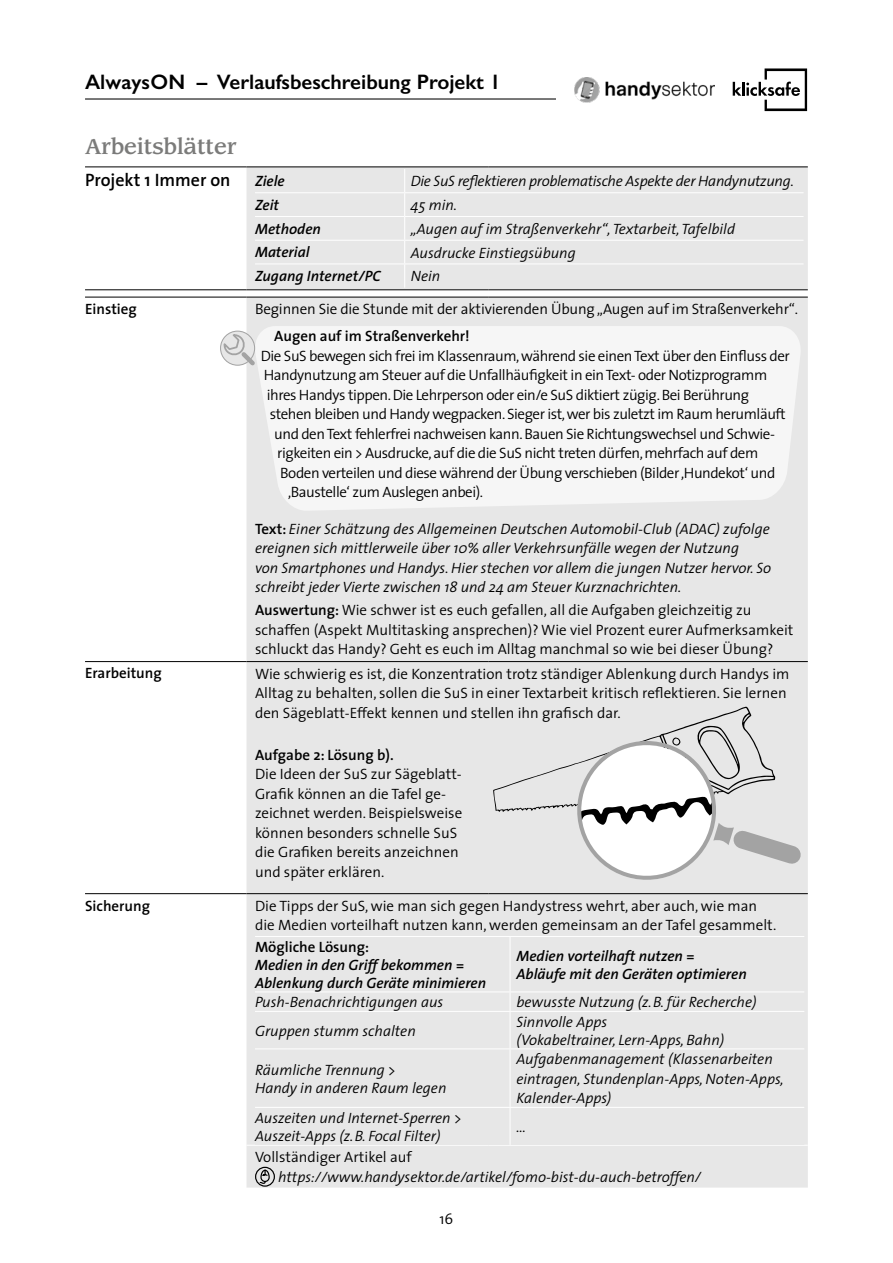
<style>
.page{position:relative;width:893px;height:1263px;background:#fff}
.page>*{position:absolute;margin:0;border:0;box-sizing:border-box;transform-origin:0 0}
.t1{font:600 21px "Gill Sans";color:#000}
.t2{font:500 21px "Leawood";color:#7b7b7a}
.t3{font:600 18px "The Sans";color:#000}
.t4{font:300 15px/19.5px "The Sans";letter-spacing:-.01em;color:#000}
.t5{font:italic 300 15px/19.5px "The Sans";color:#000}
.t6{font:300 15px "The Sans";letter-spacing:-.03em;color:#000}
.t7{font:italic 600 15px/18px "The Sans";color:#000}
.t8{font:600 15px "The Sans";color:#000}
.t9{font:italic 300 15px "The Sans";letter-spacing:-.02em;color:#000}
.s1{font-weight:600;font-style:normal}
.s2{font-weight:600}
</style>
<div class="page">
<div style="left:246px;top:168px;width:562px;height:1019px;background:#e7e7e7"></div>
<div style="left:246px;top:290px;width:562px;height:7px;background:#fff"></div>
<hr style="left:85px;top:167px;width:161px;height:1px;background:#000">
<hr style="left:246px;top:167px;width:243px;height:1px;background:#000">
<hr style="left:489px;top:167px;width:319px;height:1px;background:#000">
<hr style="left:85px;top:289px;width:161px;height:1px;background:#000">
<hr style="left:246px;top:289px;width:243px;height:1px;background:#000">
<hr style="left:489px;top:289px;width:319px;height:1px;background:#000">
<hr style="left:85px;top:297px;width:161px;height:1px;background:#000">
<hr style="left:246px;top:297px;width:243px;height:1px;background:#000">
<hr style="left:489px;top:297px;width:319px;height:1px;background:#000">
<hr style="left:85px;top:661px;width:161px;height:1px;background:#000">
<hr style="left:246px;top:661px;width:243px;height:1px;background:#000">
<hr style="left:489px;top:661px;width:319px;height:1px;background:#000">
<hr style="left:85px;top:893px;width:161px;height:1px;background:#000">
<hr style="left:246px;top:893px;width:243px;height:1px;background:#000">
<hr style="left:489px;top:893px;width:319px;height:1px;background:#000">
<hr style="left:246px;top:1145px;width:243px;height:1px;background:#fff">
<hr style="left:489px;top:1145px;width:319px;height:1px;background:#fff">
<div style="left:255px;top:169px;width:549px;height:119px;background:#e7e7e7"></div>
<hr style="left:255px;top:192px;width:150px;height:1px;background:#fff">
<hr style="left:405px;top:192px;width:399px;height:1px;background:#fff">
<hr style="left:255px;top:216px;width:150px;height:1px;background:#fff">
<hr style="left:405px;top:216px;width:399px;height:1px;background:#fff">
<hr style="left:255px;top:240px;width:150px;height:1px;background:#fff">
<hr style="left:405px;top:240px;width:399px;height:1px;background:#fff">
<hr style="left:255px;top:263px;width:150px;height:1px;background:#fff">
<svg style="left:404px;top:169px;width:1px;height:119px"></svg>
<hr style="left:405px;top:263px;width:399px;height:1px;background:#fff">
<svg style="left:253px;top:326px;width:549px;height:185px;fill:#f6f6f6"></svg>
<div style="left:255px;top:937px;width:549px;height:208px;background:#e7e7e7"></div>
<hr style="left:255px;top:936px;width:255px;height:1px;background:#fff">
<hr style="left:510px;top:937px;width:1px;height:54px;background:#fff">
<hr style="left:510px;top:936px;width:294px;height:1px;background:#fff">
<hr style="left:255px;top:991px;width:255px;height:1px;background:#fff">
<svg style="left:510px;top:992px;width:1px;height:19px"></svg>
<hr style="left:510px;top:991px;width:294px;height:1px;background:#fff">
<hr style="left:255px;top:1011px;width:255px;height:1px;background:#fff">
<hr style="left:510px;top:1012px;width:1px;height:36px;background:#fff">
<hr style="left:510px;top:1011px;width:294px;height:1px;background:#fff">
<hr style="left:255px;top:1048px;width:255px;height:1px;background:#fff">
<hr style="left:510px;top:1049px;width:1px;height:58px;background:#fff">
<hr style="left:510px;top:1048px;width:294px;height:1px;background:#fff">
<hr style="left:255px;top:1107px;width:255px;height:1px;background:#fff">
<hr style="left:510px;top:1108px;width:1px;height:37px;background:#fff">
<hr style="left:510px;top:1107px;width:294px;height:1px;background:#fff">
<div style="left:255px;top:1167px;width:20px;height:20px;border:1px solid #000;border-radius:50%"></div>
<svg style="left:259px;top:1169px;width:11px;height:16px"></svg>
<svg style="left:221px;top:331px;width:34px;height:34px"></svg>
<div style="left:220px;top:331px;width:35px;height:35px;border:1px solid #a3a3a3;border-radius:50%"></div>
<svg style="left:223px;top:334px;width:36px;height:35px"></svg>
<svg style="left:493px;top:707px;width:315px;height:179px"></svg>
<hr style="left:85px;top:98px;width:471px;height:2px;background:#000">
<img style="left:575px;top:77px;width:139px;height:26px">
<svg style="left:733px;top:68px;width:74px;height:43px"></svg>
<h1 class="t1" style="left:85px;top:70px;width:417px">Always ON – Verlaufsbeschreibung Projekt 1</h1>
<h1 class="t2" style="left:85px;top:134px;width:153px">Arbeitsblätter</h1>
<p class="t3" style="left:85px;top:165px;width:147px">Projekt 1 Immer on</p>
<p class="t7" style="left:255px;top:172px;width:31px">Ziele</p>
<p class="t9" style="left:411px;top:169px;width:385px">Die SuS reflektieren problematische Aspekte der Handynutzung.</p>
<p class="t7" style="left:255px;top:196px;width:26px">Zeit</p>
<p class="t5" style="left:411px;top:195px;width:48px">45 min.</p>
<p class="t7" style="left:255px;top:219px;width:67px">Methoden</p>
<p class="t5" style="left:411px;top:218px;width:326px">„Augen auf im Straßenverkehr“, Textarbeit, Tafelbild</p>
<p class="t7" style="left:255px;top:243px;width:56px">Material</p>
<p class="t5" style="left:411px;top:242px;width:166px">Ausdrucke Einstiegsübung</p>
<p class="t7" style="left:255px;top:267px;width:127px">Zugang Internet/PC</p>
<p class="t5" style="left:411px;top:266px;width:31px">Nein</p>
<p class="t8" style="left:85px;top:296px;width:53px">Einstieg</p>
<p class="t4" style="left:255px;top:299px;width:545px">Beginnen Sie die Stunde mit der aktivierenden Übung „Augen auf im Straßenverkehr“.</p>
<p class="t8" style="left:274px;top:324px;width:197px">Augen auf im Straßenverkehr!</p>
<p class="t6" style="left:261px;top:343px;width:531px">Die SuS bewegen sich frei im Klassenraum, während sie einen Text über den Einfluss der</p>
<p class="t6" style="left:264px;top:363px;width:505px">Handynutzung am Steuer auf die Unfallhäufigkeit in ein Text- oder Notizprogramm</p>
<p class="t6" style="left:267px;top:382px;width:484px">ihres Handys tippen. Die Lehrperson oder ein/e SuS diktiert zügig. Bei Berührung</p>
<p class="t6" style="left:270px;top:402px;width:517px">stehen bleiben und Handy wegpacken. Sieger ist, wer bis zuletzt im Raum herumläuft</p>
<p class="t6" style="left:274px;top:421px;width:502px">und den Text fehlerfrei nachweisen kann. Bauen Sie Richtungswechsel und Schwie-</p>
<p class="t6" style="left:277px;top:441px;width:483px">rigkeiten ein &gt; Ausdrucke, auf die die SuS nicht treten dürfen, mehrfach auf dem</p>
<p class="t6" style="left:280px;top:460px;width:497px">Boden verteilen und diese während der Übung verschieben (Bilder ‚Hundekot‘ und</p>
<p class="t6" style="left:288px;top:480px;width:197px">‚Baustelle‘ zum Auslegen anbei).</p>
<p class="t5" style="left:255px;top:518px;width:518px"><span class="s1">Text:</span> Einer Schätzung des Allgemeinen Deutschen Automobil-Club (ADAC) zufolge ereignen sich mittlerweile über 10% aller Verkehrsunfälle wegen der Nutzung<br>von Smartphones und Handys. Hier stechen vor allem die jungen Nutzer hervor. So schreibt jeder Vierte zwischen 18 und 24 am Steuer Kurznachrichten.</p>
<p class="t4" style="left:255px;top:600px;width:540px"><span class="s2">Auswertung:</span> Wie schwer ist es euch gefallen, all die Aufgaben gleichzeitig zu schaffen (Aspekt Multitasking ansprechen)? Wie viel Prozent eurer Aufmerksamkeit schluckt das Handy? Geht es euch im Alltag manchmal so wie bei dieser Übung?</p>
<p class="t8" style="left:85px;top:661px;width:78px">Erarbeitung</p>
<p class="t4" style="left:255px;top:663px;width:536px">Wie schwierig es ist, die Konzentration trotz ständiger Ablenkung durch Handys im<br>Alltag zu behalten, sollen die SuS in einer Textarbeit kritisch reflektieren. Sie lernen den Sägeblatt-Effekt kennen und stellen ihn grafisch dar.</p>
<p class="t8" style="left:255px;top:742px;width:140px">Aufgabe 2: Lösung b).</p>
<p class="t4" style="left:255px;top:764px;width:209px">Die Ideen der SuS zur Sägeblatt-<br>Grafik können an die Tafel ge&shy;zeichnet werden. Beispielsweise können besonders schnelle SuS die Grafiken bereits anzeichnen und später erklären.</p>
<p class="t8" style="left:85px;top:893px;width:67px">Sicherung</p>
<p class="t4" style="left:255px;top:895px;width:523px">Die Tipps der SuS, wie man sich gegen Handystress wehrt, aber auch, wie man die Medien vorteilhaft nutzen kann, werden gemeinsam an der Tafel gesammelt.</p>
<p class="t8" style="left:255px;top:934px;width:116px">Mögliche Lösung:</p>
<p class="t7" style="left:255px;top:955px;width:233px">Medien in den Griff bekommen =<br>Ablenkung durch Geräte minimieren</p>
<p class="t7" style="left:516px;top:946px;width:232px">Medien vorteilhaft nutzen =<br>Abläufe mit den Geräten optimieren</p>
<p class="t5" style="left:255px;top:992px;width:190px">Push-Benachrichtigungen aus</p>
<p class="t5" style="left:516px;top:992px;width:242px">bewusste Nutzung (z.B. für Recherche)</p>
<p class="t5" style="left:255px;top:1020px;width:162px">Gruppen stumm schalten</p>
<p class="t5" style="left:516px;top:1012px;width:209px;line-height:18px">Sinnvolle Apps<br>(Vokabeltrainer, Lern-Apps, Bahn)</p>
<p class="t5" style="left:255px;top:1060px;width:193px;line-height:18px">Räumliche Trennung &gt;<br>Handy in anderen Raum legen</p>
<p class="t5" style="left:516px;top:1049px;width:269px">Aufgabenmanagement (Klassenarbeiten eintragen, Stundenplan-Apps, Noten-Apps,<br>Kalender-Apps)</p>
<p class="t5" style="left:255px;top:1108px;width:208px;line-height:18px">Auszeiten und Internet-Sperren &gt;<br>Auszeit-Apps (z.B. Focal Filter)</p>
<p class="t5" style="left:516px;top:1116px;width:11px">…</p>
<p class="t4" style="left:255px;top:1147px;width:158px">Vollständiger Artikel auf</p>
<p class="t5" style="left:278px;top:1166px;width:424px">https://www.handysektor.de/artikel/fomo-bist-du-auch-betroffen/</p>
<p class="t4" style="left:440px;top:1209px;width:15px">16</p>
</div>
